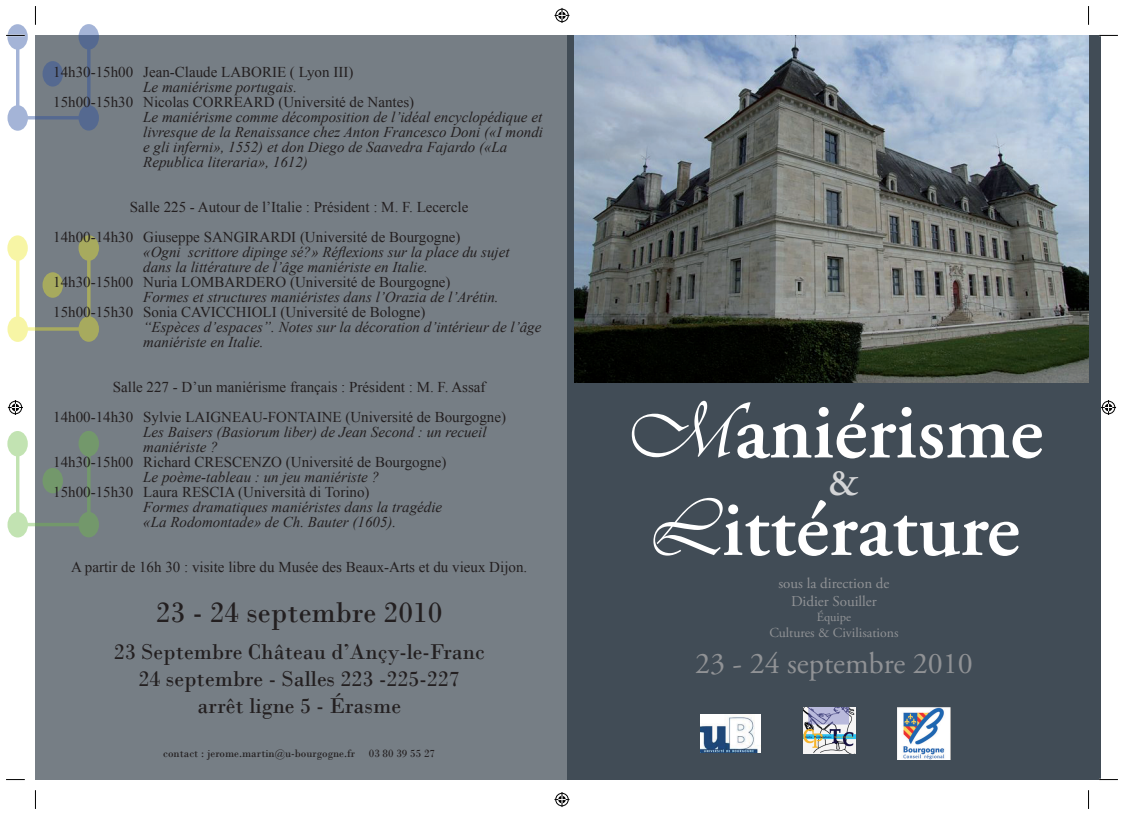
<style>
.page{position:relative;width:1124px;height:815px;background:#fff}
.page>*{position:absolute;margin:0;border:0;box-sizing:border-box;transform-origin:0 0}
.t1{font:600 81.25px/97.5px "Adobe Garamond Pro";color:#fff}
.t2{font:600 37.5px "Adobe Garamond Pro";color:#d3d4d6}
.t3{font:30px "Adobe Garamond Pro";color:#909295}
.t4{font:30px "Bodoni";color:#231f20}
.t5{font:22.5px/27px "Bodoni";color:#231f20;text-align:center}
.t6{font:italic 15px/15px "Times New Roman";color:#231f20}
.t7{font:15px/30px "Times New Roman";color:#231f20}
.t8{font:15px/18px "Adobe Garamond Pro";color:#909295;text-align:center}
.t9{font:13.75px "Adobe Garamond Pro";color:#909295}
.t10{font:12.5px "Adobe Garamond Pro";color:#909295}
.t11{font:11.25px "Bodoni";color:#231f20}
.s1{font-family:"Vivaldii";font-weight:400}
</style>
<div class="page">
<div style="left:35px;top:35px;width:532px;height:745px;background:#767e85"></div>
<div style="left:567px;top:384px;width:533px;height:396px;background:#414c56"></div>
<img style="left:574px;top:35px;width:514px;height:347px">
<img style="left:897px;top:707px;width:53px;height:53px">
<img style="left:803px;top:707px;width:52px;height:47px">
<img style="left:700px;top:715px;width:60px;height:37px">
<hr style="left:16px;top:442px;width:3px;height:82px;background:#6fbe49">
<div style="left:9px;top:514px;width:17px;height:22px;background:#c2e3b2;border-radius:50%"></div>
<div style="left:7px;top:512px;width:21px;height:25px;border:3px solid #6fbe49;border-radius:50%"></div>
<div style="left:44px;top:470px;width:17px;height:22px;background:#73986b;border-radius:50%"></div>
<div style="left:43px;top:468px;width:20px;height:25px;border:3px solid #6fbe49;border-radius:50%"></div>
<div style="left:9px;top:433px;width:17px;height:22px;background:#c2e3b2;border-radius:50%"></div>
<div style="left:7px;top:431px;width:21px;height:25px;border:3px solid #6fbe49;border-radius:50%"></div>
<div style="left:80px;top:433px;width:17px;height:22px;background:#73986b;border-radius:50%"></div>
<div style="left:78px;top:431px;width:21px;height:25px;border:3px solid #6fbe49;border-radius:50%"></div>
<div style="left:80px;top:514px;width:17px;height:22px;background:#73986b;border-radius:50%"></div>
<div style="left:78px;top:512px;width:21px;height:25px;border:3px solid #6fbe49;border-radius:50%"></div>
<hr style="left:87px;top:447px;width:3px;height:77px;background:#6fbe49">
<hr style="left:17px;top:523px;width:72px;height:3px;background:#6fbe49">
<hr style="left:16px;top:246px;width:3px;height:83px;background:#ede929">
<div style="left:9px;top:318px;width:17px;height:22px;background:#f7f5a5;border-radius:50%"></div>
<div style="left:7px;top:316px;width:21px;height:26px;border:3px solid #ede929;border-radius:50%"></div>
<div style="left:44px;top:274px;width:17px;height:22px;background:#a7aa5e;border-radius:50%"></div>
<div style="left:43px;top:272px;width:20px;height:26px;border:3px solid #ede929;border-radius:50%"></div>
<div style="left:9px;top:237px;width:17px;height:22px;background:#f7f5a5;border-radius:50%"></div>
<div style="left:7px;top:235px;width:21px;height:26px;border:3px solid #ede929;border-radius:50%"></div>
<div style="left:80px;top:237px;width:17px;height:22px;background:#a7aa5e;border-radius:50%"></div>
<div style="left:78px;top:235px;width:21px;height:26px;border:3px solid #ede929;border-radius:50%"></div>
<div style="left:80px;top:318px;width:17px;height:22px;background:#a7aa5e;border-radius:50%"></div>
<div style="left:78px;top:316px;width:21px;height:26px;border:3px solid #ede929;border-radius:50%"></div>
<hr style="left:87px;top:251px;width:3px;height:78px;background:#ede929">
<svg style="left:24px;top:327px;width:65px;height:4px"></svg>
<hr style="left:16px;top:35px;width:3px;height:83px;background:#284ea1">
<div style="left:9px;top:107px;width:17px;height:22px;background:#a4b4d7;border-radius:50%"></div>
<div style="left:7px;top:105px;width:21px;height:26px;border:3px solid #284ea1;border-radius:50%"></div>
<div style="left:44px;top:63px;width:17px;height:22px;background:#556990;border-radius:50%"></div>
<div style="left:43px;top:61px;width:20px;height:26px;border:3px solid #284ea1;border-radius:50%"></div>
<svg style="left:9px;top:26px;width:17px;height:22px"></svg>
<div style="left:7px;top:24px;width:21px;height:26px;border:3px solid #284ea1;border-radius:50%"></div>
<svg style="left:80px;top:26px;width:17px;height:22px"></svg>
<div style="left:78px;top:24px;width:21px;height:26px;border:3px solid #284ea1;border-radius:50%"></div>
<div style="left:80px;top:107px;width:17px;height:22px;background:#556990;border-radius:50%"></div>
<div style="left:78px;top:105px;width:21px;height:26px;border:3px solid #284ea1;border-radius:50%"></div>
<hr style="left:87px;top:40px;width:3px;height:78px;background:#284ea1">
<svg style="left:24px;top:116px;width:65px;height:4px"></svg>
<svg style="left:6px;top:35px;width:19px;height:1px"></svg>
<svg style="left:1098px;top:35px;width:19px;height:1px"></svg>
<svg style="left:6px;top:779px;width:19px;height:1px"></svg>
<svg style="left:1099px;top:779px;width:18px;height:1px"></svg>
<svg style="left:35px;top:6px;width:1px;height:19px"></svg>
<svg style="left:35px;top:790px;width:1px;height:19px"></svg>
<svg style="left:1088px;top:6px;width:1px;height:19px"></svg>
<svg style="left:1088px;top:790px;width:1px;height:19px"></svg>
<svg style="left:554px;top:8px;width:15px;height:15px"></svg>
<svg style="left:554px;top:792px;width:15px;height:15px"></svg>
<svg style="left:8px;top:400px;width:15px;height:15px"></svg>
<svg style="left:1100px;top:400px;width:15px;height:15px"></svg>
<p class="t7" style="left:53px;top:57px;width:301px">14h30-15h00 Jean-Claude LABORIE ( Lyon III)</p>
<p class="t6" style="left:143px;top:79px;width:155px">Le maniérisme portugais.</p>
<p class="t7" style="left:53px;top:87px;width:362px">15h00-15h30 Nicolas CORREARD (Université de Nantes)</p>
<p class="t6" style="left:143px;top:109px;width:401px">Le maniérisme comme décomposition de l’idéal encyclopédique et livresque de la Renaissance chez Anton Francesco Doni («I mondi e gli inferni», 1552) et don Diego de Saavedra Fajardo («La Republica literaria», 1612)</p>
<p class="t7" style="left:53px;top:192px;width:416px;text-indent:77px">Salle 225 - Autour de l’Italie : Président : M. F. Lecercle<br>14h00-14h30 Giuseppe SANGIRARDI (Université de Bourgogne)</p>
<p class="t6" style="left:143px;top:244px;width:368px">«Ogni scrittore dipinge sé?» Réflexions sur la place du sujet dans la littérature de l’âge maniériste en Italie.</p>
<p class="t7" style="left:53px;top:267px;width:399px">14h30-15h00 Nuria LOMBARDERO (Université de Bourgogne)</p>
<p class="t6" style="left:143px;top:289px;width:357px">Formes et structures maniéristes dans l’Orazia de l’Arétin.</p>
<p class="t7" style="left:53px;top:297px;width:374px">15h00-15h30 Sonia CAVICCHIOLI (Université de Bologne)</p>
<p class="t6" style="left:143px;top:319px;width:399px">“Espèces d’espaces”. Notes sur la décoration d’intérieur de l’âge maniériste en Italie.</p>
<p class="t7" style="left:53px;top:372px;width:454px;text-indent:60px">Salle 227 - D’un maniérisme français : Président : M. F. Assaf<br>14h00-14h30 Sylvie LAIGNEAU-FONTAINE (Université de Bourgogne)</p>
<p class="t6" style="left:143px;top:424px;width:345px">Les Baisers (Basiorum liber) de Jean Second : un recueil maniériste ?</p>
<p class="t7" style="left:53px;top:447px;width:395px">14h30-15h00 Richard CRESCENZO (Université de Bourgogne)</p>
<p class="t6" style="left:143px;top:469px;width:237px">Le poème-tableau : un jeu maniériste ?</p>
<p class="t7" style="left:53px;top:477px;width:318px">15h00-15h30 Laura RESCIA (Università di Torino)</p>
<p class="t6" style="left:143px;top:499px;width:300px">Formes dramatiques maniéristes dans la tragédie «La Rodomontade» de Ch. Bauter (1605).</p>
<p class="t7" style="left:71px;top:552px;width:457px">A partir de 16h 30 : visite libre du Musée des Beaux-Arts et du vieux Dijon.</p>
<h3 class="t4" style="left:156px;top:594px;width:288px">23 - 24 septembre 2010</h3>
<h3 class="t5" style="left:114px;top:638px;width:372px">23 Septembre Château d’Ançy-le-Franc<br>24 septembre - Salles 223 -225-227 arrêt ligne 5 - Érasme</h3>
<p class="t11" style="left:163px;top:747px;width:273px">contact : jerome.martin@u-bourgogne.fr 03 80 39 55 27</p>
<h1 class="t1" style="left:624px;top:384px;width:420px"><span class="s1">M</span>aniérisme<br><span class="s1">L</span>ittérature</h1>
<p class="t8" style="left:778px;top:575px;width:113px">sous la direction de<br>Didier Souiller</p>
<p class="t10" style="left:816px;top:609px;width:36px">Équipe</p>
<p class="t9" style="left:769px;top:625px;width:131px">Cultures &amp; Civilisations</p>
<h3 class="t3" style="left:695px;top:646px;width:279px">23 - 24 septembre 2010</h3>
<h2 class="t2" style="left:827px;top:461px;width:33px">&amp;</h2>
</div>
